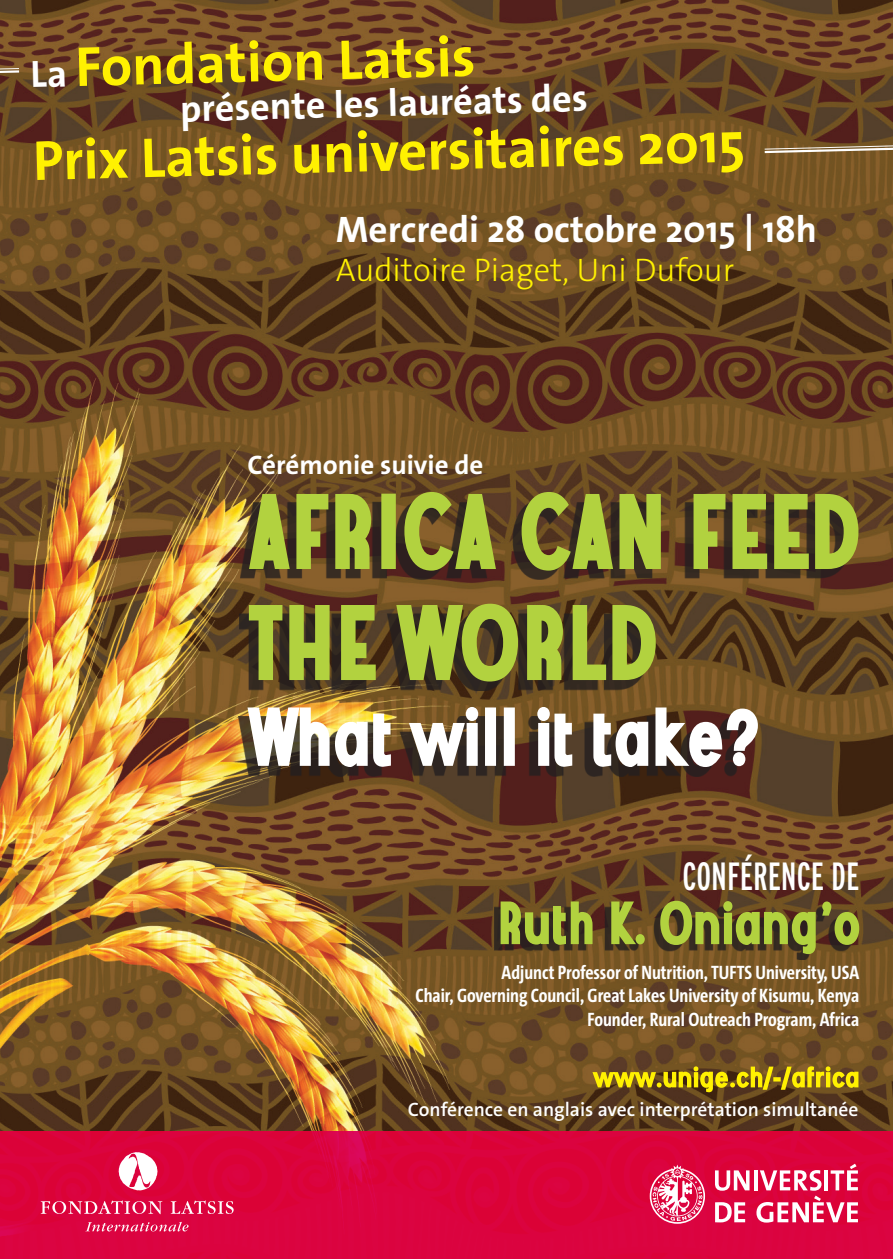
<style>
.page{position:relative;width:893px;height:1259px;background:#fff}
.page>*{position:absolute;margin:0;border:0;box-sizing:border-box;transform-origin:0 0}
.thesans{font:700 56.7px "The Sans Os F";color:#fff101}
.thesanstheme{font:extra-condensed 39.3px "Interstate";color:#fff}
.thesans-2{font:700 38.1px "The Sans Os F";color:#fff}
.t1{font:700 37.2px "The Sans Os F";color:#fff}
.t2{font:300 32.7px "The Sans Os F";color:#fff101}
.thesans-3{font:700 27px "The Sans Os F";color:#fff}
.thesans-4{font:700 19.5px "The Sans Cd LF7";color:#fff}
.thesans-5{font:600 19.5px "The Sans Os F";color:#fff}
</style>
<div class="page">
<img style="left:0;top:0;width:893px;height:1131px">
<svg style="left:0;top:68px;width:19px;height:2px"></svg>
<hr style="left:0;top:70px;width:19px;height:3px;background:#fff">
<svg style="left:762px;top:144px;width:131px;height:10px"></svg>
<div style="left:240px;top:612px;width:407px;height:79px;background:#231f20;opacity:.8"></div>
<svg style="left:249px;top:604px;width:407px;height:77px;background:#828c31"></svg>
<div style="left:240px;top:501px;width:609px;height:79px;background:#231f20;opacity:.8"></div>
<svg style="left:249px;top:492px;width:609px;height:78px;background:#838831"></svg>
<div style="left:238px;top:716px;width:511px;height:60px;background:#231f20;opacity:.8"></div>
<svg style="left:247px;top:707px;width:511px;height:60px"></svg>
<div style="left:494px;top:906px;width:359px;height:54px;background:#231f20;opacity:.8"></div>
<svg style="left:501px;top:900px;width:358px;height:54px;background:#79752d"></svg>
<svg style="left:592px;top:1066px;width:266px;height:26px;background:#9e8514"></svg>
<div style="left:0;top:1131px;width:893px;height:128px;background:#db033f"></div>
<svg style="left:650px;top:1164px;width:55px;height:59px"></svg>
<svg style="left:715px;top:1170px;width:34px;height:20px"></svg>
<hr style="left:754px;top:1170px;width:3px;height:20px;background:#fff">
<svg style="left:715px;top:1202px;width:30px;height:20px"></svg>
<svg style="left:756px;top:1163px;width:102px;height:59px"></svg>
<svg style="left:41px;top:1200px;width:121px;height:14px"></svg>
<svg style="left:171px;top:1200px;width:63px;height:14px"></svg>
<svg style="left:86px;top:1221px;width:103px;height:10px"></svg>
<svg style="left:119px;top:1152px;width:39px;height:38px"></svg>
<svg style="left:33px;top:61px;width:32px;height:26px"></svg>
<p class="thesans" style="left:75px;top:29px;width:402px;rotate:-1deg">Fondation Latsis</p>
<p class="thesans-2" style="left:179px;top:86px;width:409px;rotate:-2deg">présente les lauréats des</p>
<p class="thesans" style="left:32px;top:121px;width:713px;rotate:-1deg">Prix Latsis universitaires 2015</p>
<p class="t1" style="left:336px;top:205px;width:483px">Mercredi 28 octobre 2015 | 18h</p>
<p class="t2" style="left:336px;top:249px;width:400px">Auditoire Piaget, Uni Dufour</p>
<p class="thesans-3" style="left:247px;top:448px;width:238px">Cérémonie suivie de</p>
<p class="thesanstheme" style="left:682px;top:854px;width:178px">CONFÉRENCE DE</p>
<p class="thesans-4" style="left:502px;top:960px;width:359px">Adjunct Professor of Nutrition, TUFTS University, USA</p>
<p class="thesans-4" style="left:415px;top:983px;width:445px">Chair, Governing Council, Great Lakes University of Kisumu, Kenya</p>
<p class="thesans-4" style="left:587px;top:1006px;width:273px">Founder, Rural Outreach Program, Africa</p>
<p class="thesans-5" style="left:408px;top:1096px;width:452px">Conférence en anglais avec interprétation simultanée</p>
</div>
